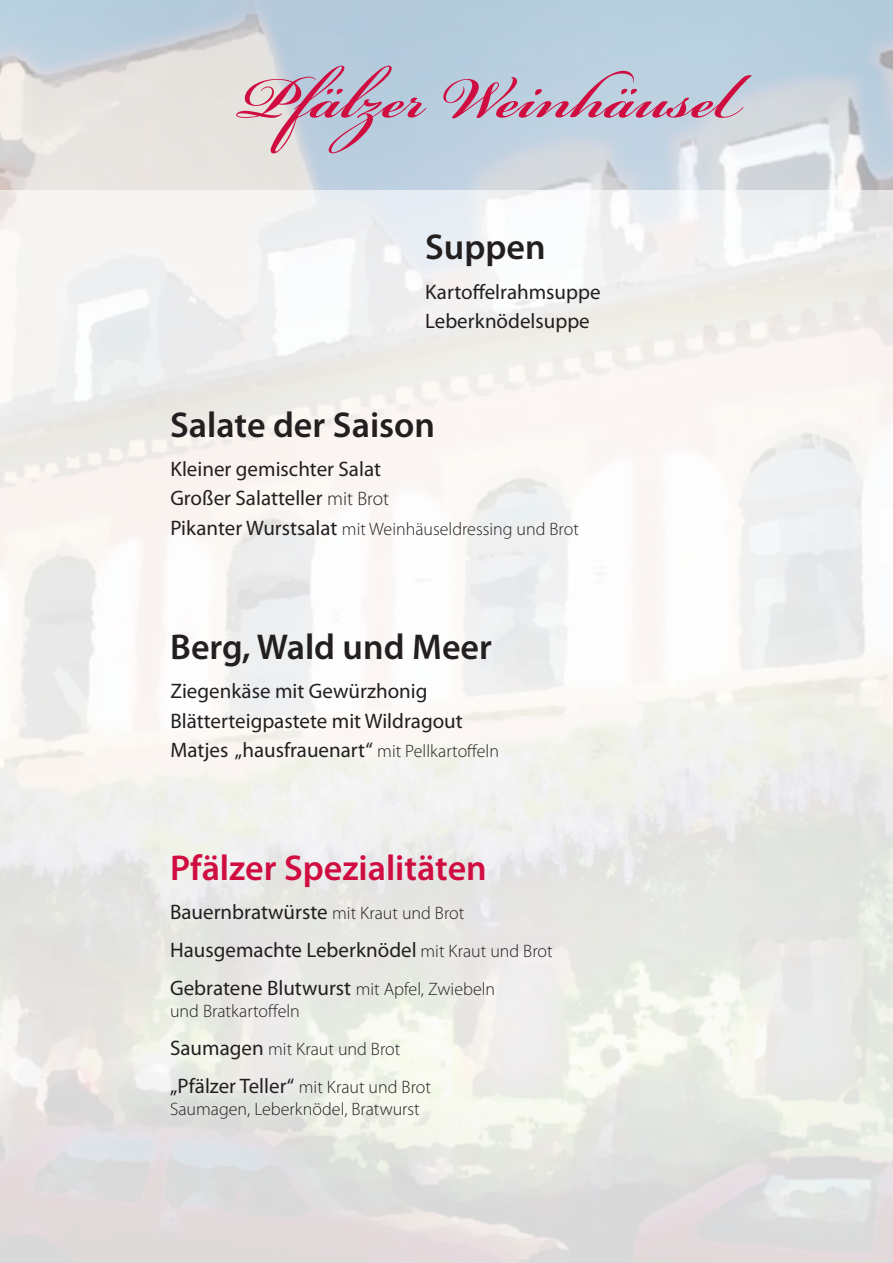
<style>
.page{position:relative;width:893px;height:1263px;background:#fff}
.page>*{position:absolute;margin:0;border:0;box-sizing:border-box;transform-origin:0 0}
.t1{font:600 90px "Bickham Script Pro";color:#cf0d40}
.t2{font:600 36px "Myriad Pro";color:#231f20}
.t3{font:600 36px "Myriad Pro";color:#cf0d40}
.t4{font:21px "Myriad Pro";color:#231f20}
.t5{font:300 18px "Myriad Pro";color:#231f20}
.s1{font-weight:300;font-size:19.5px}
.s2{font-weight:400;font-size:21px}
.s3{font-weight:300;font-size:18px}
</style>
<div class="page">
<p class="t1" style="left:236px;top:33px;width:507px">Pfälzer Weinhäusel</p>
<p class="t2" style="left:425px;top:224px;width:122px">Suppen</p>
<p class="t4" style="left:425px;top:279px;width:177px">Kartoffelrahmsuppe</p>
<p class="t4" style="left:425px;top:308px;width:166px">Leberknödelsuppe</p>
<p class="t2" style="left:170px;top:402px;width:267px">Salate der Saison</p>
<p class="t4" style="left:170px;top:456px;width:212px">Kleiner gemischter Salat</p>
<p class="t4" style="left:170px;top:485px;width:220px">Großer Salatteller <span class="s1">mit Brot</span></p>
<p class="t5" style="left:170px;top:518px;width:410px"><span class="s2">Pikanter Wurstsalat</span> mit Weinhäuseldressing und Brot</p>
<p class="t2" style="left:170px;top:624px;width:323px">Berg, Wald und Meer</p>
<p class="t4" style="left:170px;top:678px;width:259px">Ziegenkäse mit Gewürzhonig</p>
<p class="t4" style="left:170px;top:708px;width:294px">Blätterteigpastete mit Wildragout</p>
<p class="t4" style="left:170px;top:737px;width:330px">Matjes „hausfrauenart“ <span class="s3">mit Pellkartoffeln</span></p>
<p class="t3" style="left:170px;top:845px;width:318px">Pfälzer Spezialitäten</p>
<p class="t4" style="left:170px;top:899px;width:296px">Bauernbratwürste <span class="s3">mit Kraut und Brot</span></p>
<p class="t4" style="left:170px;top:937px;width:384px">Hausgemachte Leberknödel <span class="s3">mit Kraut und Brot</span></p>
<p class="t4" style="left:170px;top:975px;width:327px">Gebratene Blutwurst <span class="s3">mit Apfel, Zwiebeln</span></p>
<p class="t5" style="left:170px;top:1000px;width:131px">und Bratkartoffeln</p>
<p class="t5" style="left:170px;top:1038px;width:232px"><span class="s2">Saumagen</span> mit Kraut und Brot</p>
<p class="t4" style="left:170px;top:1073px;width:262px">„Pfälzer Teller“ <span class="s3">mit Kraut und Brot</span></p>
<p class="t5" style="left:170px;top:1098px;width:251px">Saumagen, Leberknödel, Bratwurst</p>
</div>
